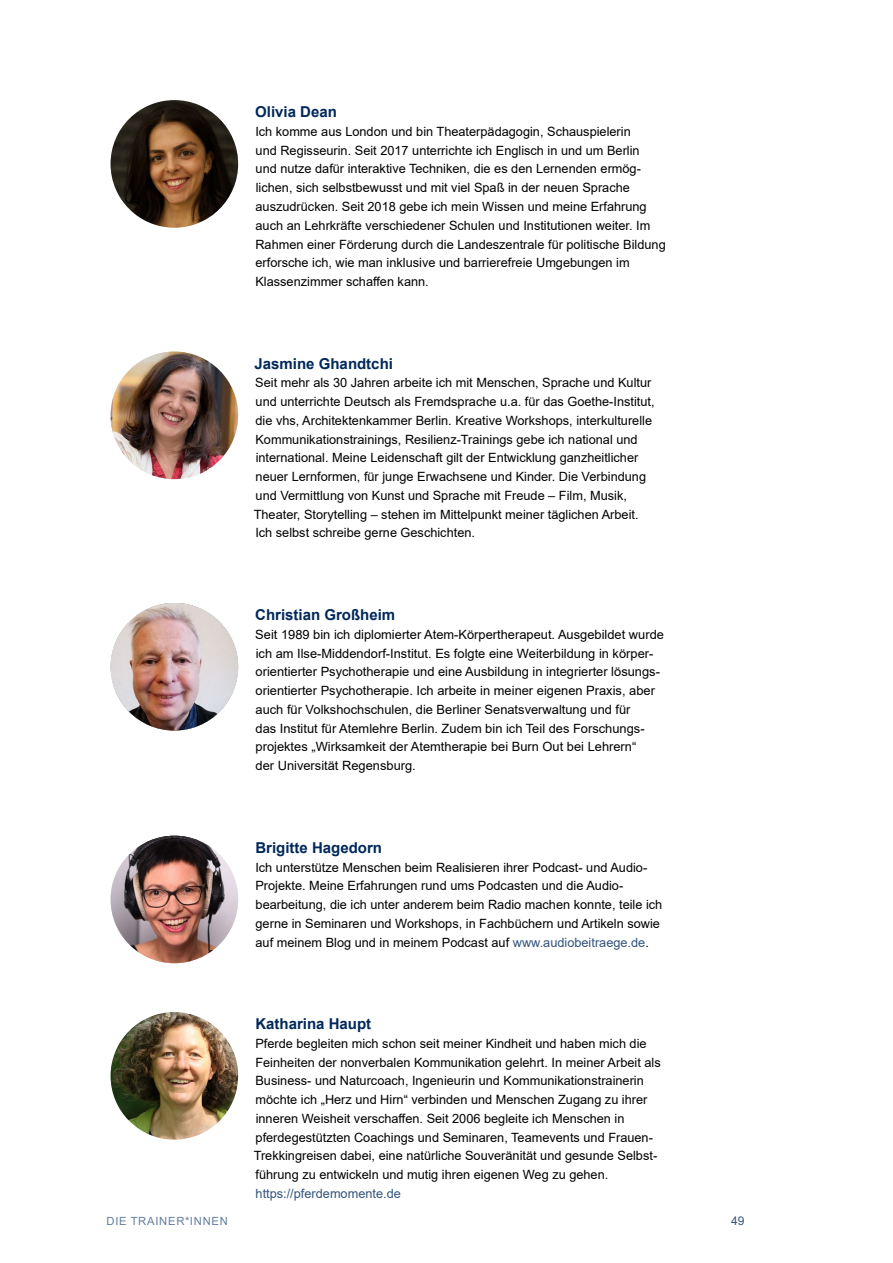
<style>
.page{position:relative;width:893px;height:1263px;background:#fff}
.page>*{position:absolute;margin:0;border:0;box-sizing:border-box;transform-origin:0 0}
.H2_Trainer{font:700 15px "Arial";color:#00285a}
.P_Text_Trainer{font:12.75px/18.8px "Arial";color:#000}
.t1{font:12px "Arial";color:#33537b}
.t2{font:11.25px "Arial";color:#667e9c}
.s1{color:#33537b}
</style>
<div class="page">
<img style="left:111px;top:100px;width:127px;height:128px;border-radius:64px">
<img style="left:111px;top:352px;width:127px;height:127px;border-radius:64px">
<img style="left:111px;top:603px;width:127px;height:127px;border-radius:64px">
<img style="left:111px;top:836px;width:127px;height:127px;border-radius:64px">
<img style="left:111px;top:1012px;width:127px;height:128px;border-radius:64px">
<h2 class="H2_Trainer" style="left:255px;top:101px;width:83px">Olivia Dean</h2>
<p class="P_Text_Trainer" style="left:255px;top:122px;width:412px">Ich komme aus London und bin Theaterpädagogin, Schauspielerin<br>und Regisseurin. Seit 2017 unterrichte ich Englisch in und um Berlin<br>und nutze dafür interaktive Techniken, die es den Lernenden ermög&shy;lichen, sich selbstbewusst und mit viel Spaß in der neuen Sprache auszudrücken. Seit 2018 gebe ich mein Wissen und meine Erfahrung auch an Lehrkräfte verschiedener Schulen und Institutionen weiter. Im Rahmen einer Förderung durch die Landeszentrale für politische Bildung erforsche ich, wie man inklusive und barrierefreie Umgebungen im Klassenzimmer schaffen kann.</p>
<h2 class="H2_Trainer" style="left:255px;top:353px;width:140px">Jasmine Ghandtchi</h2>
<p class="P_Text_Trainer" style="left:254px;top:373px;width:402px">Seit mehr als 30 Jahren arbeite ich mit Menschen, Sprache und Kultur und unterrichte Deutsch als Fremdsprache u.a. für das Goethe-Institut, die vhs, Architektenkammer Berlin. Kreative Workshops, interkulturelle Kommunikationstrainings, Resilienz-Trainings gebe ich national und international. Meine Leidenschaft gilt der Entwicklung ganzheitlicher neuer Lernformen, für junge Erwachsene und Kinder. Die Verbindung und Vermittlung von Kunst und Sprache mit Freude – Film, Musik, Theater, Storytelling – stehen im Mittelpunkt meiner täglichen Arbeit.<br>Ich selbst schreibe gerne Geschichten.</p>
<h2 class="H2_Trainer" style="left:255px;top:604px;width:142px">Christian Großheim</h2>
<p class="P_Text_Trainer" style="left:255px;top:625px;width:410px">Seit 1989 bin ich diplomierter Atem-Körpertherapeut. Ausgebildet wurde ich am Ilse-Middendorf-Institut. Es folgte eine Weiterbildung in körper&shy;orientierter Psychotherapie und eine Ausbildung in integrierter lösungs&shy;orientierter Psychotherapie. Ich arbeite in meiner eigenen Praxis, aber auch für Volkshochschulen, die Berliner Senatsverwaltung und für<br>das Institut für Atemlehre Berlin. Zudem bin ich Teil des Forschungs&shy;projektes „Wirksamkeit der Atemtherapie bei Burn Out bei Lehrern“<br>der Universität Regensburg.</p>
<h2 class="H2_Trainer" style="left:255px;top:837px;width:128px">Brigitte Hagedorn</h2>
<p class="P_Text_Trainer" style="left:255px;top:857px;width:409px">Ich unterstütze Menschen beim Realisieren ihrer Podcast- und Audio-Projekte. Meine Erfahrungen rund ums Podcasten und die Audio&shy;bearbeitung, die ich unter anderem beim Radio machen konnte, teile ich gerne in Seminaren und Workshops, in Fachbüchern und Artikeln sowie auf meinem Blog und in meinem Podcast auf <span class="s1">www.audiobeitraege.de</span>.</p>
<h2 class="H2_Trainer" style="left:255px;top:1013px;width:117px">Katharina Haupt</h2>
<p class="P_Text_Trainer" style="left:254px;top:1034px;width:409px">Pferde begleiten mich schon seit meiner Kindheit und haben mich die Feinheiten der nonverbalen Kommunikation gelehrt. In meiner Arbeit als Business- und Naturcoach, Ingenieurin und Kommunikationstrainerin möchte ich „Herz und Hirn“ verbinden und Menschen Zugang zu ihrer inneren Weisheit verschaffen. Seit 2006 begleite ich Menschen in pferdegestützten Coachings und Seminaren, Teamevents und Frauen-Trekkingreisen dabei, eine natürliche Souveränität und gesunde Selbst&shy;führung zu entwickeln und mutig ihren eigenen Weg zu gehen. <span class="s1">https://pferdemomente.de</span></p>
<p class="t2" style="left:106px;top:1213px;width:41px">Die Trainer</p>
<p class="t2" style="left:185px;top:1213px;width:13px">*innen</p>
<p class="t1" style="left:731px;top:1212px;width:15px">49</p>
</div>
